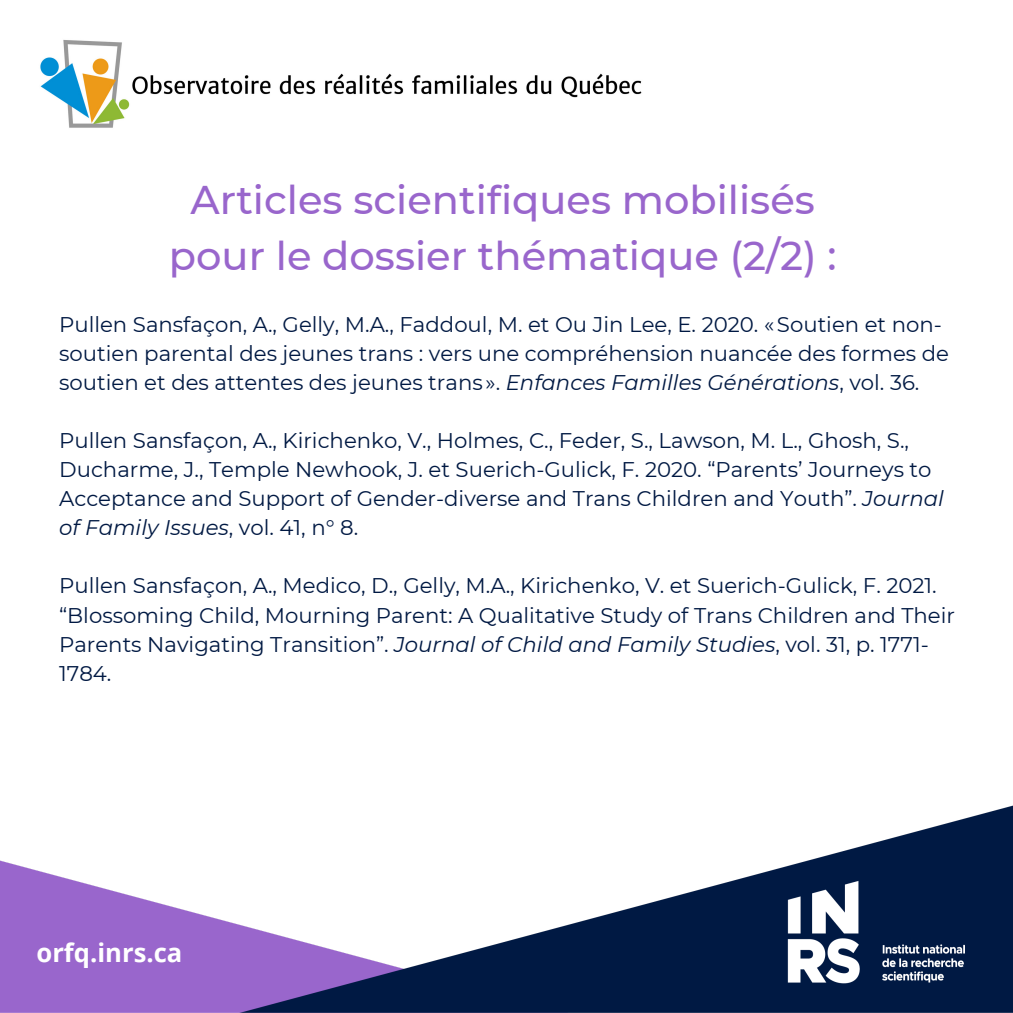
<style>
.page{position:relative;width:1013px;height:1013px;background:#fff}
.page>*{position:absolute;margin:0;border:0;box-sizing:border-box;transform-origin:0 0}
.t1{font:500 40px/55.2px "Montserrat";color:#96c;text-align:center}
.t2{font:700 25.62px "Open Sans";color:#fff}
.t3{font:21.25px/29px "Montserrat";color:#001943}
.s1{font-style:italic}
</style>
<div class="page">
<img style="left:0;top:805px;width:1012px;height:207px">
<img style="left:40px;top:40px;width:602px;height:88px">
<h1 class="t1" style="left:169px;top:172px;width:669px">Articles scientifiques mobilisés pour le dossier thématique (2/2) :</h1>
<p class="t3" style="left:59px;top:310px;width:891px">Pullen Sansfaçon, A., Gelly, M.A., Faddoul, M. et Ou Jin Lee, E. 2020. «Soutien et non&shy;soutien parental des jeunes trans : vers une compréhension nuancée des formes de soutien et des attentes des jeunes trans ». <span class="s1">Enfances Familles Générations</span>, vol. 36.</p>
<p class="t3" style="left:59px;top:426px;width:886px">Pullen Sansfaçon, A., Kirichenko, V., Holmes, C., Feder, S., Lawson, M. L., Ghosh, S., Ducharme, J., Temple Newhook, J. et Suerich-Gulick, F. 2020. “Parents’ Journeys to Acceptance and Support of Gender-diverse and Trans Children and Youth”. <span class="s1">Journal of Family Issues</span>, vol. 41, n° 8.</p>
<p class="t3" style="left:59px;top:571px;width:897px">Pullen Sansfaçon, A., Medico, D., Gelly, M.A., Kirichenko, V. et Suerich-Gulick, F. 2021. “Blossoming Child, Mourning Parent: A Qualitative Study of Trans Children and Their Parents Navigating Transition”. <span class="s1">Journal of Child and Family Studies</span>, vol. 31, p. 1771- 1784.</p>
<p class="t2" style="left:36px;top:934px;width:147px">orfq.inrs.ca</p>
</div>
